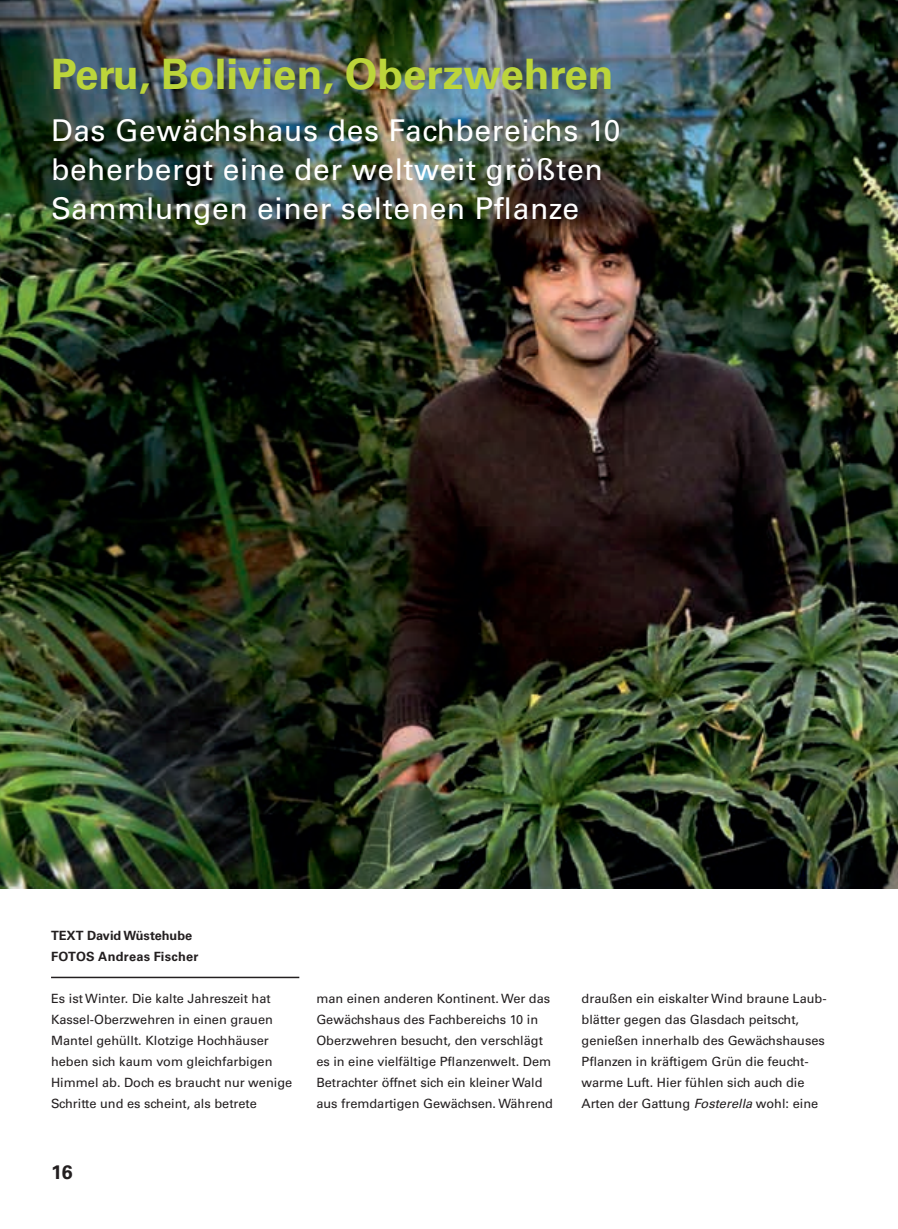
<style>
.page{position:relative;width:898px;height:1229px;background:#fff}
.page>*{position:absolute;margin:0;border:0;box-sizing:border-box;transform-origin:0 0}
.t1{font:700 42px "Univers LT";color:#bcd53a}
.t2{font:30px/39px "Univers LT";letter-spacing:.02em;color:#fff}
.t3{font:700 19.5px "Univers LT";color:#231f20}
.t4{font:12.75px/21px "Univers LT";color:#231f20}
.t5{font:700 12.75px/21px "Univers LT";color:#231f20}
.t6{font:700 12.75px "Univers LT";letter-spacing:.02em;color:#231f20}
.s1{font-style:italic}
</style>
<div class="page">
<img style="left:0;top:0;width:897px;height:889px">
<hr style="left:51px;top:977px;width:248px;height:1px;background:#231f20">
<h1 class="t1" style="left:51px;top:50px;width:564px">Peru, Bolivien, Oberzwehren</h1>
<h2 class="t2" style="left:51px;top:111px;width:570px">Das Gewächshaus des Fachbereichs 10 beherbergt eine der weltweit größten<br>Sammlungen einer seltenen Pflanze</h2>
<p class="t5" style="left:51px;top:925px;width:143px">TEXT David Wüstehube<br>FOTO</p>
<p class="t6" style="left:86px;top:948px;width:114px">S Andreas Fischer</p>
<p class="t4" style="left:51px;top:987px;width:243px">Es ist Winter. Die kalte Jahreszeit hat Kassel-Oberzwehren in einen grauen Mantel gehüllt. Klotzige Hochhäuser heben sich kaum vom gleichfarbigen Himmel ab. Doch es braucht nur wenige Schritte und es scheint, als betrete</p>
<p class="t4" style="left:316px;top:987px;width:238px">man einen anderen Kontinent. Wer das Gewächshaus des Fachbereichs 10 in Oberzwehren besucht, den verschlägt es in eine vielfältige Pflanzenwelt. Dem Betrachter öffnet sich ein kleiner Wald aus fremdartigen Gewächsen. Während</p>
<p class="t4" style="left:581px;top:987px;width:246px">draußen ein eiskalter Wind braune Laub&shy;blätter gegen das Glasdach peitscht, genießen innerhalb des Gewächshauses Pflanzen in kräftigem Grün die feucht&shy;warme Luft. Hier fühlen sich auch die Arten der Gattung <span class="s1">Fosterella</span> wohl: eine</p>
<h3 class="t3" style="left:51px;top:1161px;width:23px">16</h3>
</div>
